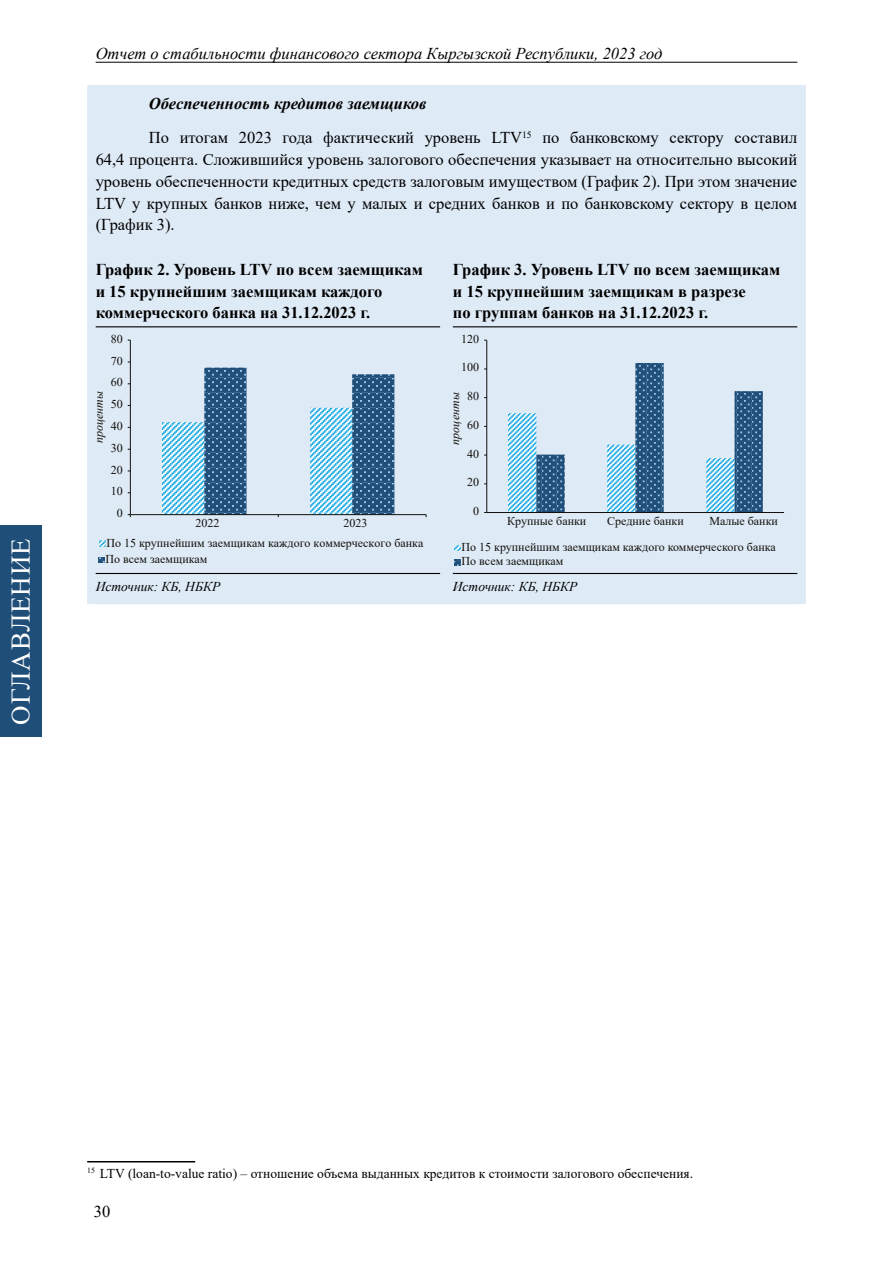
<style>
.page{position:relative;width:893px;height:1263px;background:#fff}
.page>*{position:absolute;margin:0;border:0;box-sizing:border-box;transform-origin:0 0}
.t1{font:27px "Times New Roman";letter-spacing:.035em;color:#fff}
.t2{font:16.5px/21.8px "Times New Roman";color:#000}
.t3{font:700 16.5px/21.8px "Times New Roman";color:#000}
.t4{font:italic 16.5px "Times New Roman";color:#000}
.t5{font:13.5px "Times New Roman";color:#000}
.t6{font:italic 13.5px "Times New Roman";color:#000}
.t7{font:12px/16.2px "Times New Roman";color:#12110b}
.t8{font:italic 12px "Times New Roman";color:#12110b}
.s1{font-weight:700;font-style:italic}
</style>
<div class="page">
<hr style="left:96px;top:62px;width:701px;height:1px;background:#000">
<div style="left:87px;top:85px;width:719px;height:519px;background:#deeaf6"></div>
<div style="left:96px;top:259px;width:701px;height:345px;background:#deeaf6"></div>
<hr style="left:96px;top:326px;width:344px;height:1px;background:#000">
<hr style="left:453px;top:326px;width:344px;height:1px;background:#000">
<hr style="left:96px;top:573px;width:344px;height:1px;background:#000">
<hr style="left:453px;top:573px;width:344px;height:1px;background:#000">
<hr style="left:130px;top:340px;width:1px;height:175px;background:#12110b">
<hr style="left:130px;top:514px;width:296px;height:1px;background:#12110b">
<svg style="left:162px;top:368px;width:232px;height:149px;background:#8cb0ca"></svg>
<svg style="left:100px;top:541px;width:5px;height:5px"></svg>
<svg style="left:99px;top:557px;width:5px;height:6px"></svg>
<svg style="left:508px;top:363px;width:255px;height:149px;background:#a8c6db"></svg>
<hr style="left:486px;top:340px;width:1px;height:172px;background:#12110b">
<hr style="left:487px;top:512px;width:297px;height:1px;background:#12110b">
<svg style="left:455px;top:545px;width:5px;height:5px"></svg>
<svg style="left:455px;top:560px;width:5px;height:5px"></svg>
<hr style="left:87px;top:1161px;width:108px;height:1px;background:#000">
<div style="left:0;top:526px;width:41px;height:211px;background:#1f4f79"></div>
<h1 class="t1" style="left:2px;top:725px;width:188px;rotate:-90deg">ОГЛАВЛЕНИЕ</h1>
<p class="t4" style="left:96px;top:42px;width:568px">Отчет о стабильности финансового сектора Кыргызской Республики, 2023 год</p>
<p class="t2" style="left:149px;top:86px;width:650px;line-height:34.5px"><span class="s1">Обеспеченность кредитов заемщиков<br></span>По итогам 2023 года фактический уровень LTV<sup>15</sup> по банковскому сектору составил</p>
<p class="t2" style="left:96px;top:148px;width:703px;text-align:justify">64,4 процента. Сложившийся уровень залогового обеспечения указывает на относительно высокий уровень обеспеченности кредитных средств залоговым имуществом (График 2). При этом значение LTV у крупных банков ниже, чем у малых и средних банков и по банковскому сектору в целом (График 3).</p>
<p class="t3" style="left:96px;top:258px;width:329px">График 2. Уровень LTV по всем заемщикам и 15 крупнейшим заемщикам каждого коммерческого банка на 31.12.2023 г.</p>
<p class="t3" style="left:453px;top:258px;width:329px">График 3. Уровень LTV по всем заемщикам и 15 крупнейшим заемщикам в разрезе<br>по группам банков на 31.12.2023 г.</p>
<p class="t7" style="left:111px;top:330px;width:13px">80</p>
<p class="t7" style="left:111px;top:352px;width:13px">70</p>
<p class="t7" style="left:111px;top:374px;width:13px">60</p>
<p class="t8" style="left:91px;top:443px;width:54px;rotate:-90deg">проценты</p>
<p class="t7" style="left:111px;top:396px;width:13px">50</p>
<p class="t7" style="left:111px;top:417px;width:13px">40</p>
<p class="t7" style="left:111px;top:439px;width:13px">30</p>
<p class="t7" style="left:111px;top:461px;width:13px">20</p>
<p class="t7" style="left:111px;top:483px;width:13px">10</p>
<p class="t7" style="left:117px;top:505px;width:7px">0</p>
<p class="t7" style="left:195px;top:514px;width:25px">2022</p>
<p class="t7" style="left:343px;top:514px;width:25px">2023</p>
<p class="t7" style="left:106px;top:534px;width:319px">По 15 крупнейшим заемщикам каждого коммерческого банка<br>По всем заемщикам</p>
<p class="t7" style="left:461px;top:330px;width:19px">120</p>
<p class="t7" style="left:461px;top:359px;width:19px">100</p>
<p class="t7" style="left:467px;top:388px;width:13px">80</p>
<p class="t8" style="left:447px;top:445px;width:54px;rotate:-90deg">проценты</p>
<p class="t7" style="left:467px;top:416px;width:13px">60</p>
<p class="t7" style="left:467px;top:445px;width:13px">40</p>
<p class="t7" style="left:467px;top:474px;width:13px">20</p>
<p class="t7" style="left:473px;top:503px;width:7px">0</p>
<p class="t7" style="left:507px;top:513px;width:81px">Крупные банки</p>
<p class="t7" style="left:607px;top:513px;width:78px">Средние банки</p>
<p class="t7" style="left:709px;top:513px;width:70px">Малые банки</p>
<p class="t7" style="left:461px;top:539px;width:316px;line-height:14.7px">По 15 крупнейшим заемщикам каждого коммерческого банка<br>По всем заемщикам</p>
<p class="t6" style="left:96px;top:577px;width:126px">Источник: КБ, НБКР</p>
<p class="t6" style="left:453px;top:577px;width:126px">Источник: КБ, НБКР</p>
<p class="t5" style="left:87px;top:1164px;width:608px"><sup>15</sup> LTV (loan-to-value ratio) – отношение объема выданных кредитов к стоимости залогового обеспечения.</p>
<p class="t2" style="left:94px;top:1200px;width:18px">30</p>
</div>
